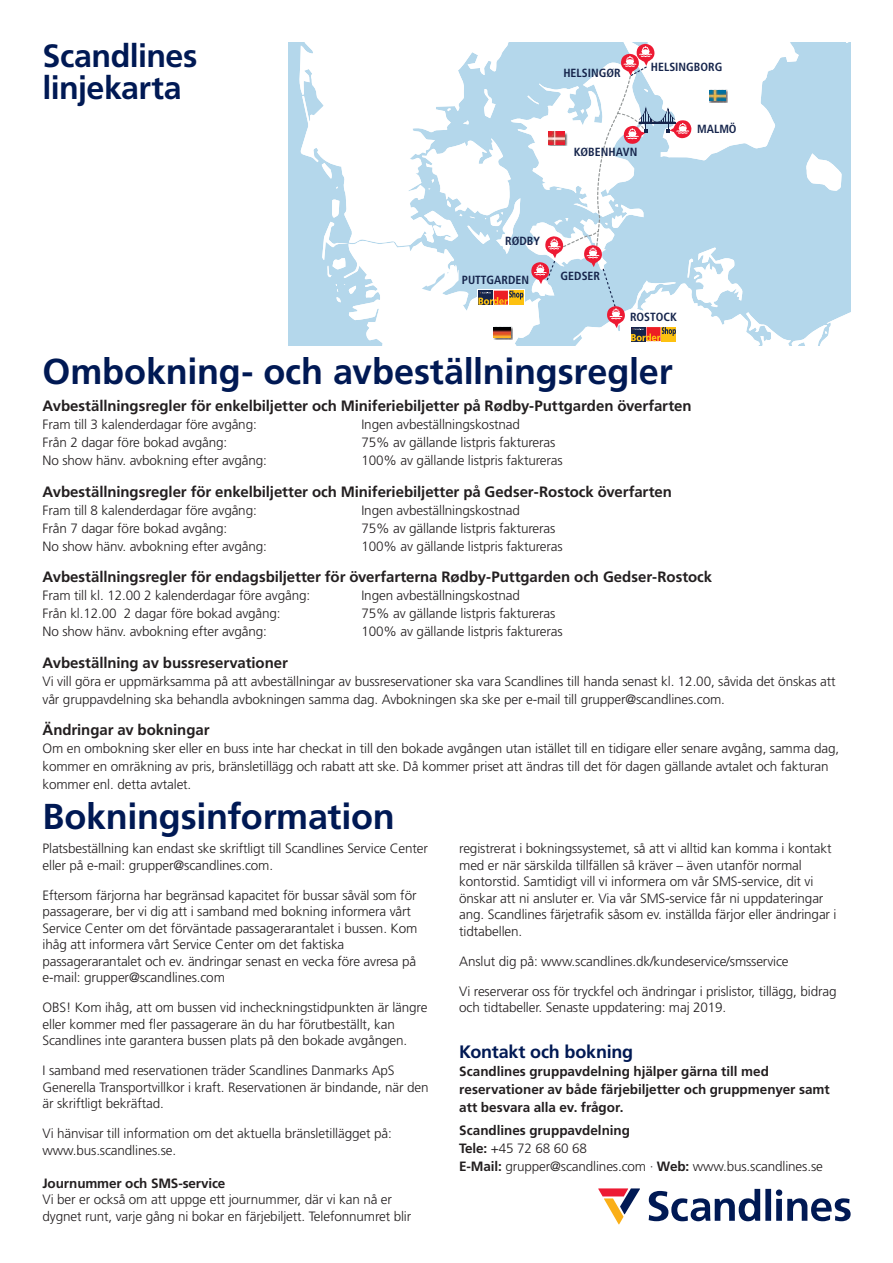
<style>
.page{position:relative;width:893px;height:1263px;background:#fff}
.page>*{position:absolute;margin:0;border:0;box-sizing:border-box;transform-origin:0 0}
.t1{font:700 36px "Frutiger LT Std";letter-spacing:-.005em;color:#001954}
.t2{font:700 32.25px/32.2px "Frutiger LT Std";letter-spacing:-.015em;color:#001954}
.t3{font:700 18px "Frutiger LT Std";letter-spacing:-.01em;color:#001954}
.t4{font:700 15px "Frutiger LT Std";letter-spacing:-.005em;color:#231f20}
.t5{font:300 13.5px/16.5px "Frutiger LT Std";letter-spacing:-.01em;color:#231f20}
.t6{font:700 13.5px/18px "Frutiger LT Std";color:#231f20}
.t7{font:700 condensed 11.85px "Frutiger LT Std";color:#15244b}
.s1{font-weight:700}
</style>
<div class="page">
<svg style="left:289px;top:240px;width:561px;height:106px"></svg>
<svg style="left:299px;top:43px;width:549px;height:303px"></svg>
<svg style="left:649px;top:1189px;width:111px;height:32px"></svg>
<div style="left:765px;top:1189px;width:6px;height:32px;background:#001954"></div>
<div style="left:776px;top:1199px;width:6px;height:22px;background:#001954"></div>
<svg style="left:787px;top:1198px;width:64px;height:23px"></svg>
<svg style="left:598px;top:1188px;width:42px;height:36px"></svg>
<div style="left:776px;top:1189px;width:6px;height:7px;background:#001954;border-radius:50%"></div>
<h2 class="t2" style="left:43px;top:40px;width:156px">Scandlines linjekarta</h2>
<p class="t7" style="left:563px;top:66px;width:59px">HELSINGØR</p>
<p class="t7" style="left:651px;top:60px;width:73px">HELSINGBORG</p>
<p class="t7" style="left:574px;top:145px;width:65px">KØBENHAVN</p>
<p class="t7" style="left:697px;top:122px;width:41px">MALMÖ</p>
<p class="t7" style="left:505px;top:234px;width:36px">RØDBY</p>
<p class="t7" style="left:462px;top:273px;width:69px">PUTTGARDEN</p>
<p class="t7" style="left:561px;top:269px;width:41px">GEDSER</p>
<p class="t7" style="left:630px;top:310px;width:48px">ROSTOCK</p>
<h1 class="t1" style="left:43px;top:350px;width:632px">Ombokning- och avbeställningsregler</h1>
<p class="t4" style="left:43px;top:397px;width:651px">Avbeställningsregler för enkelbiljetter och Miniferiebiljetter på Rødby-Puttgarden överfarten</p>
<p class="t5" style="left:43px;top:416px;width:216px">Fram till 3 kalenderdagar före avgång:</p>
<p class="t5" style="left:361px;top:416px;width:160px">Ingen avbeställningskostnad</p>
<p class="t5" style="left:43px;top:434px;width:186px">Från 2 dagar före bokad avgång:</p>
<p class="t5" style="left:361px;top:434px;width:195px">75% av gällande listpris faktureras</p>
<p class="t5" style="left:43px;top:452px;width:226px">No show hänv. avbokning efter avgång:</p>
<p class="t5" style="left:361px;top:452px;width:203px">100% av gällande listpris faktureras</p>
<p class="t4" style="left:43px;top:483px;width:631px">Avbeställningsregler för enkelbiljetter och Miniferiebiljetter på Gedser-Rostock överfarten</p>
<p class="t5" style="left:43px;top:502px;width:216px">Fram till 8 kalenderdagar före avgång:</p>
<p class="t5" style="left:361px;top:502px;width:160px">Ingen avbeställningskostnad</p>
<p class="t5" style="left:43px;top:520px;width:186px">Från 7 dagar före bokad avgång:</p>
<p class="t5" style="left:361px;top:520px;width:195px">75% av gällande listpris faktureras</p>
<p class="t5" style="left:43px;top:538px;width:226px">No show hänv. avbokning efter avgång:</p>
<p class="t5" style="left:361px;top:538px;width:203px">100% av gällande listpris faktureras</p>
<p class="t4" style="left:43px;top:568px;width:671px">Avbeställningsregler för endagsbiljetter för överfarterna Rødby-Puttgarden och Gedser-Rostock</p>
<p class="t5" style="left:43px;top:587px;width:269px">Fram till kl. 12.00 2 kalenderdagar före avgång:</p>
<p class="t5" style="left:361px;top:587px;width:160px">Ingen avbeställningskostnad</p>
<p class="t5" style="left:43px;top:605px;width:240px">Från kl.12.00 2 dagar före bokad avgång:</p>
<p class="t5" style="left:361px;top:605px;width:195px">75% av gällande listpris faktureras</p>
<p class="t5" style="left:43px;top:623px;width:226px">No show hänv. avbokning efter avgång:</p>
<p class="t5" style="left:361px;top:623px;width:203px">100% av gällande listpris faktureras</p>
<p class="t4" style="left:43px;top:654px;width:247px">Avbeställning av bussreservationer</p>
<p class="t5" style="left:43px;top:672px;width:795px;line-height:18px">Vi vill göra er uppmärksamma på att avbeställningar av bussreservationer ska vara Scandlines till handa senast kl. 12.00, såvida det önskas att vår gruppavdelning ska behandla avbokningen samma dag. Avbokningen ska ske per e-mail till grupper@scandlines.com.</p>
<p class="t4" style="left:43px;top:721px;width:168px">Ändringar av bokningar</p>
<p class="t5" style="left:43px;top:740px;width:798px;line-height:18px">Om en ombokning sker eller en buss inte har checkat in till den bokade avgången utan istället till en tidigare eller senare avgång, samma dag, kommer en omräkning av pris, bränsletillägg och rabatt att ske. Då kommer priset att ändras till det för dagen gällande avtalet och fakturan kommer enl. detta avtalet.</p>
<h1 class="t1" style="left:43px;top:795px;width:354px">Bokningsinformation</h1>
<p class="t5" style="left:43px;top:840px;width:387px">Platsbeställning kan endast ske skriftligt till Scandlines Service Center eller på e-mail: grupper@scandlines.com.</p>
<p class="t5" style="left:43px;top:887px;width:376px">Eftersom färjorna har begränsad kapacitet för bussar såväl som för passagerare, ber vi dig att i samband med bokning informera vårt Service Center om det förväntade passagerarantalet i bussen. Kom ihåg att informera vårt Service Center om det faktiska passagerarantalet och ev. ändringar senast en vecka före avresa på e-mail: grupper@scandlines.com</p>
<p class="t5" style="left:43px;top:999px;width:386px">OBS! Kom ihåg, att om bussen vid incheckningstidpunkten är längre eller kommer med fler passagerare än du har förutbeställt, kan<br>Scandlines inte garantera bussen plats på den bokade avgången.</p>
<p class="t5" style="left:43px;top:1062px;width:387px">I samband med reservationen träder Scandlines Danmarks ApS<br>Generella Transportvillkor i kraft. Reservationen är bindande, när den är skriftligt bekräftad.</p>
<p class="t5" style="left:43px;top:1125px;width:351px">Vi hänvisar till information om det aktuella bränsletillägget på: www.bus.scandlines.se.</p>
<p class="t6" style="left:43px;top:1174px;width:184px">Journummer och SMS-service</p>
<p class="t5" style="left:43px;top:1191px;width:370px">Vi ber er också om att uppge ett journummer, där vi kan nå er dygnet runt, varje gång ni bokar en färjebiljett. Telefonnumret blir</p>
<p class="t5" style="left:459px;top:840px;width:379px">registrerat i bokningssystemet, så att vi alltid kan komma i kontakt med er när särskilda tillfällen så kräver – även utanför normal kontorstid. Samtidigt vill vi informera om vår SMS-service, dit vi önskar att ni ansluter er. Via vår SMS-service får ni uppdateringar ang. Scandlines färjetrafik såsom ev. inställda färjor eller ändringar i tidtabellen.</p>
<p class="t5" style="left:459px;top:953px;width:331px">Anslut dig på: www.scandlines.dk/kundeservice/smsservice</p>
<p class="t5" style="left:459px;top:983px;width:379px">Vi reserverar oss för tryckfel och ändringar i prislistor, tillägg, bidrag och tidtabeller. Senaste uppdatering: maj 2019.</p>
<h3 class="t3" style="left:459px;top:1041px;width:175px">Kontakt och bokning</h3>
<p class="t6" style="left:459px;top:1063px;width:372px">Scandlines gruppavdelning hjälper gärna till med reservationer av både färjebiljetter och gruppmenyer samt att besvara alla ev. frågor.</p>
<p class="t5" style="left:459px;top:1121px;width:365px;line-height:18px"><span class="s1">Scandlines gruppavdelning<br>Tele:</span> +45 72 68 60 68<br><span class="s1">E-Mail:</span> grupper@scandlines.com · <span class="s1">Web:</span> www.bus.scandlines.se</p>
</div>
